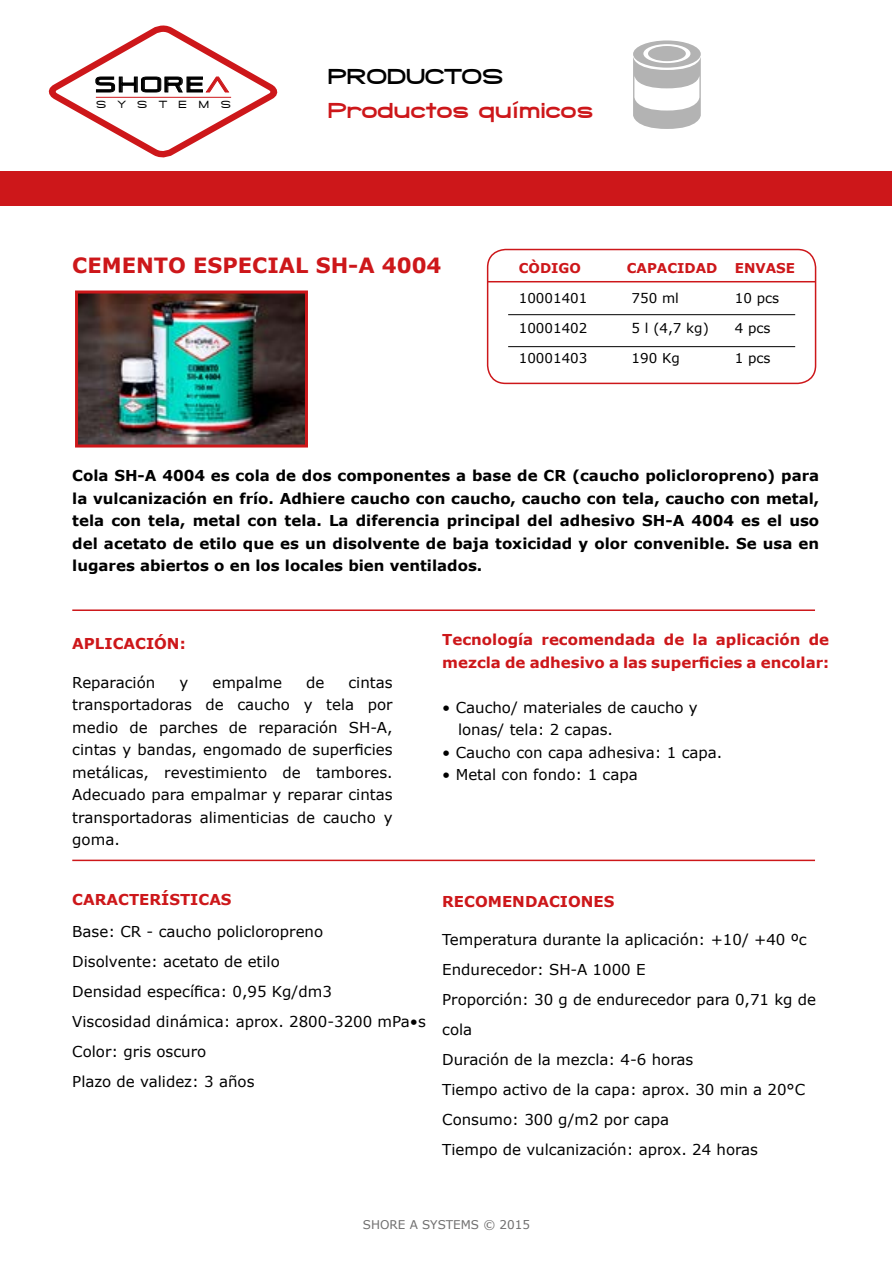
<style>
.page{position:relative;width:893px;height:1263px;background:#fff}
.page>*{position:absolute;margin:0;border:0;box-sizing:border-box;transform-origin:0 0}
.t1{font:800 21.9px "SF Grandezza";color:#cd171a}
.t2{font:800 21.9px "SF Grandezza";color:#000}
.t3{font:21.3px "Pirulen";letter-spacing:.105em;color:#000}
.t4{font:700 21px "Verdana";color:#cd171a}
.t5{font:15px/30px "Verdana";color:#000}
.t6{font:700 15px/22.5px "Verdana";color:#000;text-align:justify}
.t7{font:700 15px/22.5px "Verdana";color:#cd171a}
.t8{font:13.5px "Verdana";color:#000}
.t9{font:700 13.5px "Verdana";color:#cd171a}
.t10{font:12px "Verdana";color:#706f6f}
.t11{font:500 10.8px "SF Grandezza";letter-spacing:1.03em;color:#000}
.s1{color:#cd171a}
</style>
<div class="page">
<div style="left:487px;top:249px;width:329px;height:135px;border:2px solid #cd171a;border-radius:18px"></div>
<svg style="left:48px;top:25px;width:230px;height:133px"></svg>
<hr style="left:96px;top:97px;width:135px;height:1px;background:#cd171a">
<div style="left:1px;top:171px;width:891px;height:34px;background:#cd171a"></div>
<hr style="left:488px;top:281px;width:327px;height:1px;background:#cd171a">
<hr style="left:508px;top:314px;width:287px;height:1px;background:#000">
<hr style="left:508px;top:346px;width:287px;height:1px;background:#000">
<hr style="left:72px;top:609px;width:743px;height:2px;background:#cd171a">
<hr style="left:72px;top:860px;width:743px;height:1px;background:#cd171a">
<svg style="left:633px;top:40px;width:68px;height:89px"></svg>
<img style="left:79px;top:294px;width:225px;height:149px">
<div style="left:75px;top:290px;width:233px;height:157px;border:3px solid #cd171a"></div>
<h2 class="t3" style="left:95px;top:71px;width:135px">SHORE<span class="s1">A</span></h2>
<p class="t11" style="left:96px;top:98px;width:137px">SYSTEMS</p>
<h1 class="t2" style="left:327px;top:63px;width:178px">PRODUCTOS</h1>
<h1 class="t1" style="left:327px;top:97px;width:268px">Productos químicos</h1>
<h3 class="t4" style="left:72px;top:252px;width:371px">CEMENTO ESPECIAL SH-A 4004</h3>
<p class="t9" style="left:519px;top:259px;width:64px">CÒDIGO</p>
<p class="t9" style="left:627px;top:259px;width:92px">CAPACIDAD</p>
<p class="t9" style="left:735px;top:259px;width:62px">ENVASE</p>
<p class="t8" style="left:519px;top:289px;width:70px">10001401</p>
<p class="t8" style="left:631px;top:289px;width:49px">750 ml</p>
<p class="t8" style="left:735px;top:289px;width:46px">10 pcs</p>
<p class="t8" style="left:519px;top:319px;width:70px">10001402</p>
<p class="t8" style="left:631px;top:319px;width:79px">5 l (4,7 kg)</p>
<p class="t8" style="left:735px;top:319px;width:37px">4 pcs</p>
<p class="t8" style="left:519px;top:349px;width:70px">10001403</p>
<p class="t8" style="left:631px;top:349px;width:50px">190 Kg</p>
<p class="t8" style="left:735px;top:349px;width:37px">1 pcs</p>
<p class="t6" style="left:72px;top:465px;width:748px">Cola SH-A 4004 es cola de dos componentes a base de CR (caucho policloropreno) para la vulcanización en frío. Adhiere caucho con caucho, caucho con tela, caucho con metal, tela con tela, metal con tela. La diferencia principal del adhesivo SH-A 4004 es el uso del acetato de etilo que es un disolvente de baja toxicidad y olor convenible. Se usa en lugares abiertos o en los locales bien ventilados.</p>
<p class="t7" style="left:72px;top:633px;width:115px">APLICACIÓN:</p>
<p class="t5" style="left:72px;top:667px;width:85px">Reparación</p>
<p class="t5" style="left:179px;top:667px;width:10px">y</p>
<p class="t5" style="left:212px;top:667px;width:71px">empalme</p>
<p class="t5" style="left:306px;top:667px;width:20px">de</p>
<p class="t5" style="left:72px;top:671px;width:322px;line-height:22.5px;text-align:justify;text-indent:276px">cintas transportadoras de caucho y tela por medio de parches de reparación SH-A, cintas y bandas, engomado de superficies metálicas, revestimiento de tambores.<br>Adecuado para empalmar y reparar cintas transportadoras alimenticias de caucho y goma.</p>
<p class="t7" style="left:72px;top:888px;width:161px">CARACTERÍSTICAS</p>
<p class="t5" style="left:72px;top:917px;width:355px">Base: CR - caucho policloropreno<br>Disolvente: acetato de etilo<br>Densidad específica: 0,95 Kg/dm3<br>Viscosidad dinámica: aprox. 2800-3200 mPa•s<br>Color: gris oscuro<br>Plazo de validez: 3 años</p>
<p class="t7" style="left:442px;top:628px;width:388px">Tecnología recomendada de la aplicación de mezcla de adhesivo a las superficies a encolar:</p>
<p class="t5" style="left:458px;top:696px;width:241px;line-height:22.5px;text-indent:-16px">• Caucho/ materiales de caucho y lonas/ tela: 2 capas.</p>
<p class="t5" style="left:442px;top:737px;width:282px">• Caucho con capa adhesiva: 1 capa.</p>
<p class="t5" style="left:442px;top:760px;width:197px">• Metal con fondo: 1 capa</p>
<p class="t7" style="left:442px;top:890px;width:174px">RECOMENDACIONES</p>
<p class="t5" style="left:442px;top:925px;width:375px">Temperatura durante la aplicación: +10/ +40 ºс Endurecedor: SH-A 1000 E<br>Proporción: 30 g de endurecedor para 0,71 kg de cola<br>Duración de la mezcla: 4-6 horas<br>Tiempo activo de la capa: aprox. 30 min a 20°С Consumo: 300 g/m2 por capa<br>Tiempo de vulcanización: aprox. 24 horas</p>
<p class="t10" style="left:363px;top:1217px;width:169px">SHORE A SYSTEMS © 2015</p>
</div>
